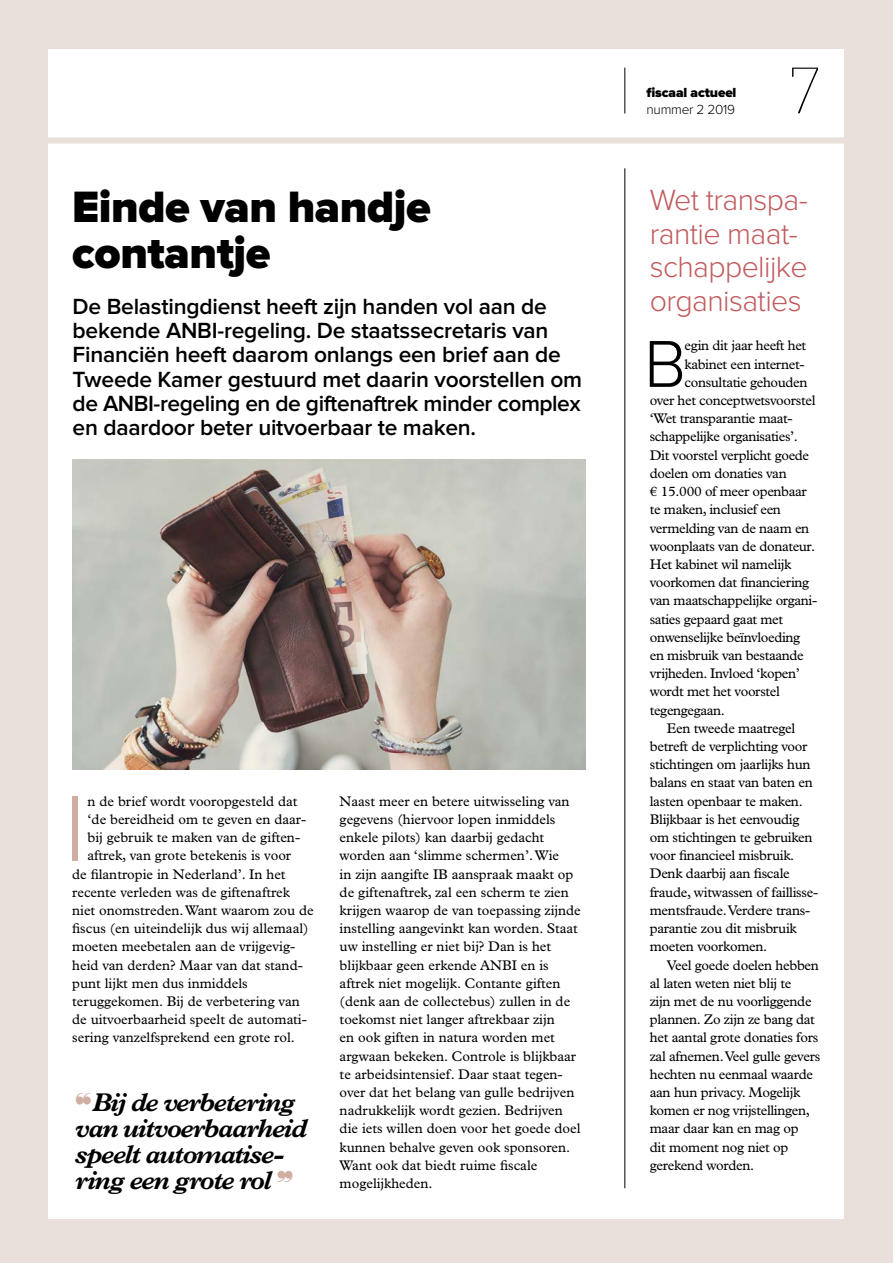
<style>
.page{position:relative;width:893px;height:1263px;background:#e9dfdb}
.page>*{position:absolute;margin:0;border:0;box-sizing:border-box;transform-origin:0 0}
.t1{font:300 96px "Proxima Nova";color:#d0afa2}
.t2{font:300 68.7px "Proxima Nova";color:#000}
.t3{font:100 63.75px "Glypha LT Std";color:#000}
.t4{font:900 45.6px/45.6px "Proxima Nova";letter-spacing:-.01em;color:#000}
.t5{font:300 30.3px/33.5px "Proxima Nova";letter-spacing:-.02em;color:#c25a5d}
.t6{font:italic 700 25.8px/25.8px "Plantin Std";letter-spacing:-.05em;color:#000}
.t7{font:600 22.8px/24.3px "Proxima Nova";letter-spacing:-.01em;color:#000}
.t8{font:14.1px/18.1px "Plantin Std";color:#000}
.t9{font:14.1px "Plantin Std";letter-spacing:-.02em;color:#000}
.t10{font:14.1px "Plantin Std";letter-spacing:-.025em;color:#000}
.t11{font:900 13.65px/16.6px "Proxima Nova";letter-spacing:-.01em;color:#000}
.s1{color:#d0afa2}
.s2{font-weight:300}
</style>
<div class="page">
<div style="left:49px;top:49px;width:795px;height:1170px;background:#fff"></div>
<div style="left:0;top:137px;width:893px;height:6px;background:#e9dfdb"></div>
<hr style="left:625px;top:68px;width:1px;height:46px;background:#000">
<img style="left:72px;top:460px;width:513px;height:309px">
<hr style="left:625px;top:168px;width:1px;height:1020px;background:#000">
<p class="t4" style="left:72px;top:186px;width:360px">Einde van handje contantje</p>
<p class="t7" style="left:73px;top:295px;width:511px">De Belastingdienst heeft zijn handen vol aan de bekende ANBI-regeling. De staatssecretaris van Financiën heeft daarom onlangs een brief aan de Tweede Kamer gestuurd met daarin voorstellen om de ANBI-regeling en de giftenaftrek minder complex en daardoor beter uitvoerbaar te maken.</p>
<p class="t1" style="left:64px;top:784px;width:23px">I</p>
<p class="t8" style="left:88px;top:792px;width:211px">n de brief wordt vooropgesteld dat</p>
<p class="t8" style="left:88px;top:810px;width:220px">‘de bereidheid om te geven en daar-</p>
<p class="t8" style="left:88px;top:828px;width:214px">bij gebruik te maken van de giften-</p>
<p class="t8" style="left:88px;top:847px;width:205px">aftrek, van grote betekenis is voor</p>
<p class="t8" style="left:72px;top:865px;width:215px">de filantropie in Nederland’. In het</p>
<p class="t8" style="left:72px;top:883px;width:219px">recente verleden was de giftenaftrek</p>
<p class="t8" style="left:72px;top:901px;width:243px">niet onomstreden. Want waarom zou de</p>
<p class="t8" style="left:72px;top:919px;width:238px">fiscus (en uiteindelijk dus wij allemaal)</p>
<p class="t8" style="left:72px;top:938px;width:224px">moeten meebetalen aan de vrijgevig-</p>
<p class="t8" style="left:72px;top:956px;width:232px">heid van derden? Maar van dat stand-</p>
<p class="t8" style="left:72px;top:974px;width:177px">punt lijkt men dus inmiddels</p>
<p class="t8" style="left:72px;top:992px;width:229px">teruggekomen. Bij de verbetering van</p>
<p class="t8" style="left:72px;top:1010px;width:236px">de uitvoerbaarheid speelt de automati-</p>
<p class="t8" style="left:72px;top:1029px;width:224px">sering vanzelfsprekend een grote rol.</p>
<p class="t6" style="left:75px;top:1089px;width:234px"><span class="s1">❝</span>Bij de verbetering van uitvoerbaarheid speelt automatise&shy;ring een grote rol</p>
<p class="t8" style="left:340px;top:792px;width:243px">Naast meer en betere uitwisseling van gegevens (hiervoor lopen inmiddels enkele pilots) kan daarbij gedacht worden aan ‘slimme schermen’. Wie<br>in zijn aangifte IB aanspraak maakt op de giftenaftrek, zal een scherm te zien krijgen waarop de van toepassing zijnde instelling aangevinkt kan worden. Staat uw instelling er niet bij? Dan is het blijkbaar geen erkende ANBI en is aftrek niet mogelijk. Contante giften (denk aan de collectebus) zullen in de toekomst niet langer aftrekbaar zijn<br>en ook giften in natura worden met argwaan bekeken. Controle is blijkbaar te arbeidsintensief. Daar staat tegen&shy;over dat het belang van gulle bedrijven nadrukkelijk wordt gezien. Bedrijven die iets willen doen voor het goede doel kunnen behalve geven ook sponsoren.<br>Want ook dat biedt ruime fiscale mogelijkheden.</p>
<p class="t11" style="left:646px;top:85px;width:91px">fiscaal actueel <span class="s2">nummer 2 2019</span></p>
<p class="t3" style="left:789px;top:54px;width:33px">7</p>
<p class="t5" style="left:650px;top:185px;width:160px">Wet transpa&shy;rantie maat&shy;schappelijke organisaties</p>
<p class="t2" style="left:644px;top:333px;width:44px">B</p>
<p class="t10" style="left:685px;top:338px;width:123px">egin dit jaar heeft het</p>
<p class="t10" style="left:685px;top:356px;width:122px">kabinet een internet-</p>
<p class="t10" style="left:685px;top:374px;width:124px">consultatie gehouden</p>
<p class="t10" style="left:650px;top:392px;width:167px">over het conceptwetsvoorstel</p>
<p class="t10" style="left:650px;top:410px;width:144px">‘Wet transparantie maat-</p>
<p class="t10" style="left:650px;top:429px;width:150px">schappelijke organisaties’.</p>
<p class="t10" style="left:650px;top:447px;width:161px">Dit voorstel verplicht goede</p>
<p class="t10" style="left:650px;top:465px;width:138px">doelen om donaties van</p>
<p class="t10" style="left:650px;top:483px;width:159px">€ 15.000 of meer openbaar</p>
<p class="t10" style="left:650px;top:501px;width:133px">te maken, inclusief een</p>
<p class="t10" style="left:650px;top:520px;width:161px">vermelding van de naam en</p>
<p class="t10" style="left:650px;top:538px;width:167px">woonplaats van de donateur.</p>
<p class="t10" style="left:650px;top:556px;width:143px">Het kabinet wil namelijk</p>
<p class="t10" style="left:650px;top:574px;width:161px">voorkomen dat financiering</p>
<p class="t10" style="left:650px;top:592px;width:169px">van maatschappelijke organi-</p>
<p class="t10" style="left:650px;top:611px;width:135px">saties gepaard gaat met</p>
<p class="t10" style="left:650px;top:629px;width:152px">onwenselijke beïnvloeding</p>
<p class="t10" style="left:650px;top:647px;width:156px">en misbruik van bestaande</p>
<p class="t10" style="left:650px;top:665px;width:152px">vrijheden. Invloed ‘kopen’</p>
<p class="t10" style="left:650px;top:684px;width:132px">wordt met het voorstel</p>
<p class="t10" style="left:650px;top:702px;width:77px">tegengegaan.</p>
<p class="t9" style="left:667px;top:720px;width:130px">Een tweede maatregel</p>
<p class="t9" style="left:650px;top:738px;width:159px">betreft de verplichting voor</p>
<p class="t9" style="left:650px;top:756px;width:162px">stichtingen om jaarlijks hun</p>
<p class="t9" style="left:650px;top:775px;width:165px">balans en staat van baten en</p>
<p class="t9" style="left:650px;top:793px;width:155px">lasten openbaar te maken.</p>
<p class="t9" style="left:650px;top:811px;width:151px">Blijkbaar is het eenvoudig</p>
<p class="t9" style="left:650px;top:829px;width:164px">om stichtingen te gebruiken</p>
<p class="t9" style="left:650px;top:847px;width:146px">voor financieel misbruik.</p>
<p class="t9" style="left:650px;top:866px;width:142px">Denk daarbij aan fiscale</p>
<p class="t9" style="left:650px;top:884px;width:170px">fraude, witwassen of faillisse-</p>
<p class="t9" style="left:650px;top:902px;width:162px">mentsfraude. Verdere trans-</p>
<p class="t9" style="left:650px;top:920px;width:148px">parantie zou dit misbruik</p>
<p class="t9" style="left:650px;top:938px;width:119px">moeten voorkomen.</p>
<p class="t9" style="left:667px;top:957px;width:153px">Veel goede doelen hebben</p>
<p class="t9" style="left:650px;top:975px;width:143px">al laten weten niet blij te</p>
<p class="t9" style="left:650px;top:993px;width:163px">zijn met de nu voorliggende</p>
<p class="t9" style="left:650px;top:1011px;width:166px">plannen. Zo zijn ze bang dat</p>
<p class="t9" style="left:650px;top:1029px;width:170px">het aantal grote donaties fors</p>
<p class="t9" style="left:650px;top:1048px;width:172px">zal afnemen. Veel gulle gevers</p>
<p class="t9" style="left:650px;top:1066px;width:165px">hechten nu eenmaal waarde</p>
<p class="t9" style="left:650px;top:1084px;width:152px">aan hun privacy. Mogelijk</p>
<p class="t10" style="left:650px;top:1102px;width:162px">komen er nog vrijstellingen,</p>
<p class="t9" style="left:650px;top:1120px;width:150px">maar daar kan en mag op</p>
<p class="t9" style="left:650px;top:1139px;width:140px">dit moment nog niet op</p>
<p class="t9" style="left:650px;top:1157px;width:106px">gerekend worden.</p>
</div>
